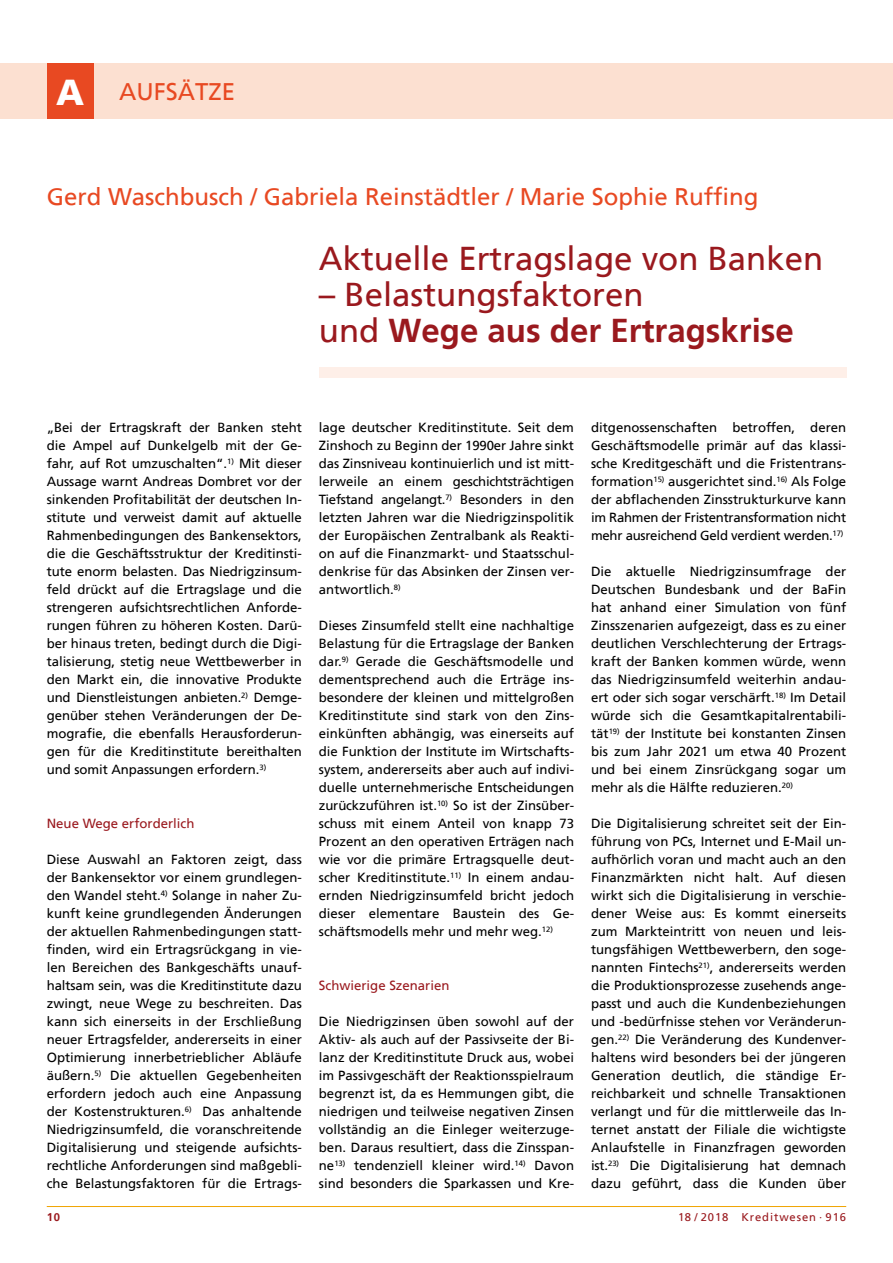
<style>
.page{position:relative;width:893px;height:1263px;background:#fff}
.page>*{position:absolute;margin:0;border:0;box-sizing:border-box;transform-origin:0 0}
.t1{font:33px/36px "Frutiger";color:#9a191e}
.t2{font:24px "Frutiger";color:#e84922}
.t3{font:13.2px/18px "Frutiger";color:#000;text-align:justify}
.t4{font:13.2px "Frutiger";color:#9a191e}
.t5{font:11.25px "Frutiger";letter-spacing:.08em;color:#9a191e}
.t6{font:700 11.25px "Frutiger";color:#9a191e}
.s1{font-weight:900;font-size:36px;color:#fff}
.s2{font-weight:700}
</style>
<div class="page">
<div style="left:319px;top:368px;width:527px;height:10px;background:#feefe8"></div>
<hr style="left:47px;top:1206px;width:799px;height:1px;background:#f0a400">
<div style="left:0;top:64px;width:893px;height:55px;background:#fce0d1"></div>
<div style="left:47px;top:64px;width:47px;height:55px;background:#e84922"></div>
<h2 class="t2" style="left:56px;top:81px;width:180px"><span class="s1">A</span> AUFSÄTZE</h2>
<h2 class="t2" style="left:47px;top:186px;width:713px">Gerd Waschbusch / Gabriela Reinstädtler / Marie Sophie Ruffing</h2>
<h1 class="t1" style="left:319px;top:242px;width:506px">Aktuelle Ertragslage von Banken</h1>
<h1 class="t1" style="left:319px;top:278px;width:476px">– Belastungsfaktoren<br>und <span class="s2">Wege aus der Ertragskrise</span></h1>
<p class="t3" style="left:47px;top:419px;width:257px">„Bei der Ertragskraft der Banken steht die Ampel auf Dunkelgelb mit der Ge&shy;fahr, auf Rot umzuschalten“.<sup>1)</sup> Mit dieser Aussage warnt Andreas Dombret vor der sinkenden Profitabilität der deutschen In&shy;stitute und verweist damit auf aktuelle Rahmenbedingungen des Bankensektors, die die Geschäftsstruktur der Kreditinsti&shy;tute enorm belasten. Das Niedrigzinsum&shy;feld drückt auf die Ertragslage und die strengeren aufsichtsrechtlichen Anforde&shy;rungen führen zu höheren Kosten. Darü&shy;ber hinaus treten, bedingt durch die Digi&shy;talisierung, stetig neue Wettbewerber in den Markt ein, die innovative Produkte und Dienstleistungen anbieten.<sup>2)</sup> Demge&shy;genüber stehen Veränderungen der De&shy;mografie, die ebenfalls Herausforderun&shy;gen für die Kreditinstitute bereithalten und somit Anpassungen erfordern.<sup>3)</sup></p>
<p class="t4" style="left:47px;top:817px;width:149px">Neue Wege erforderlich</p>
<p class="t3" style="left:47px;top:851px;width:257px">Diese Auswahl an Faktoren zeigt, dass der Bankensektor vor einem grundlegen&shy;den Wandel steht.<sup>4)</sup> Solange in naher Zu&shy;kunft keine grundlegenden Änderungen der aktuellen Rahmenbedingungen statt&shy;finden, wird ein Ertragsrückgang in vie&shy;len Bereichen des Bankgeschäfts unauf&shy;haltsam sein, was die Kreditinstitute dazu zwingt, neue Wege zu beschreiten. Das kann sich einerseits in der Erschließung neuer Ertragsfelder, andererseits in einer Optimierung innerbetrieblicher Abläufe äußern.<sup>5)</sup> Die aktuellen Gegebenheiten erfordern jedoch auch eine Anpassung der Kostenstrukturen.<sup>6)</sup> Das anhaltende Niedrigzinsumfeld, die voranschreitende Digitalisierung und steigende aufsichts&shy;rechtliche Anforderungen sind maßgebli&shy;che Belastungsfaktoren für die Ertrags-</p>
<p class="t3" style="left:319px;top:419px;width:257px">lage deutscher Kreditinstitute. Seit dem Zinshoch zu Beginn der 1990er Jahre sinkt das Zinsniveau kontinuierlich und ist mitt&shy;lerweile an einem geschichtsträchtigen Tiefstand angelangt.<sup>7)</sup> Besonders in den letzten Jahren war die Niedrigzinspolitik der Europäischen Zentralbank als Reakti&shy;on auf die Finanzmarkt- und Staatsschul&shy;denkrise für das Absinken der Zinsen ver&shy;antwortlich.<sup>8)</sup></p>
<p class="t3" style="left:319px;top:617px;width:257px">Dieses Zinsumfeld stellt eine nachhaltige Belastung für die Ertragslage der Banken dar.<sup>9)</sup> Gerade die Geschäftsmodelle und dementsprechend auch die Erträge ins&shy;besondere der kleinen und mittelgroßen Kreditinstitute sind stark von den Zins&shy;einkünften abhängig, was einerseits auf die Funktion der Institute im Wirtschafts&shy;system, andererseits aber auch auf indivi&shy;duelle unternehmerische Entscheidungen zurückzuführen ist.<sup>10)</sup> So ist der Zinsüber&shy;schuss mit einem Anteil von knapp 73<br>Prozent an den operativen Erträgen nach wie vor die primäre Ertragsquelle deut&shy;scher Kreditinstitute.<sup>11)</sup> In einem andau&shy;ernden Niedrigzinsumfeld bricht jedoch dieser elementare Baustein des Ge&shy;schäftsmodells mehr und mehr weg.<sup>12)</sup></p>
<p class="t4" style="left:319px;top:979px;width:132px">Schwierige Szenarien</p>
<p class="t3" style="left:319px;top:1013px;width:257px">Die Niedrigzinsen üben sowohl auf der Aktiv- als auch auf der Passivseite der Bi&shy;lanz der Kreditinstitute Druck aus, wobei im Passivgeschäft der Reaktionsspielraum begrenzt ist, da es Hemmungen gibt, die niedrigen und teilweise negativen Zinsen vollständig an die Einleger weiterzuge&shy;ben. Daraus resultiert, dass die Zinsspan&shy;ne<sup>13)</sup> tendenziell kleiner wird.<sup>14)</sup> Davon sind besonders die Sparkassen und Kre-</p>
<p class="t3" style="left:591px;top:419px;width:257px">ditgenossenschaften betroffen, deren Geschäftsmodelle primär auf das klassi&shy;sche Kreditgeschäft und die Fristentrans&shy;formation<sup>15)</sup> ausgerichtet sind.<sup>16)</sup> Als Folge der abflachenden Zinsstrukturkurve kann im Rahmen der Fristentransformation nicht mehr ausreichend Geld verdient werden.<sup>17)</sup></p>
<p class="t3" style="left:591px;top:563px;width:257px">Die aktuelle Niedrigzinsumfrage der Deutschen Bundesbank und der BaFin hat anhand einer Simulation von fünf Zinsszenarien aufgezeigt, dass es zu einer deutlichen Verschlechterung der Ertrags&shy;kraft der Banken kommen würde, wenn das Niedrigzinsumfeld weiterhin andau&shy;ert oder sich sogar verschärft.<sup>18)</sup> Im Detail würde sich die Gesamtkapitalrentabili&shy;tät<sup>19)</sup> der Institute bei konstanten Zinsen bis zum Jahr 2021 um etwa 40 Prozent und bei einem Zinsrückgang sogar um mehr als die Hälfte reduzieren.<sup>20)</sup></p>
<p class="t3" style="left:591px;top:815px;width:257px">Die Digitalisierung schreitet seit der Ein&shy;führung von PCs, Internet und E-Mail un&shy;aufhörlich voran und macht auch an den Finanzmärkten nicht halt. Auf diesen wirkt sich die Digitalisierung in verschie&shy;dener Weise aus: Es kommt einerseits zum Markteintritt von neuen und leis&shy;tungsfähigen Wettbewerbern, den soge&shy;nannten Fintechs<sup>21)</sup>, andererseits werden die Produktionsprozesse zusehends ange&shy;passt und auch die Kundenbeziehungen und -bedürfnisse stehen vor Veränderun&shy;gen.<sup>22)</sup> Die Veränderung des Kundenver&shy;haltens wird besonders bei der jüngeren Generation deutlich, die ständige Er&shy;reichbarkeit und schnelle Transaktionen verlangt und für die mittlerweile das In&shy;ternet anstatt der Filiale die wichtigste Anlaufstelle in Finanzfragen geworden ist.<sup>23)</sup> Die Digitalisierung hat demnach dazu geführt, dass die Kunden über</p>
<p class="t6" style="left:47px;top:1211px;width:15px">10</p>
<p class="t5" style="left:678px;top:1211px;width:170px">18 / 2018 Kreditwesen · 916</p>
</div>
